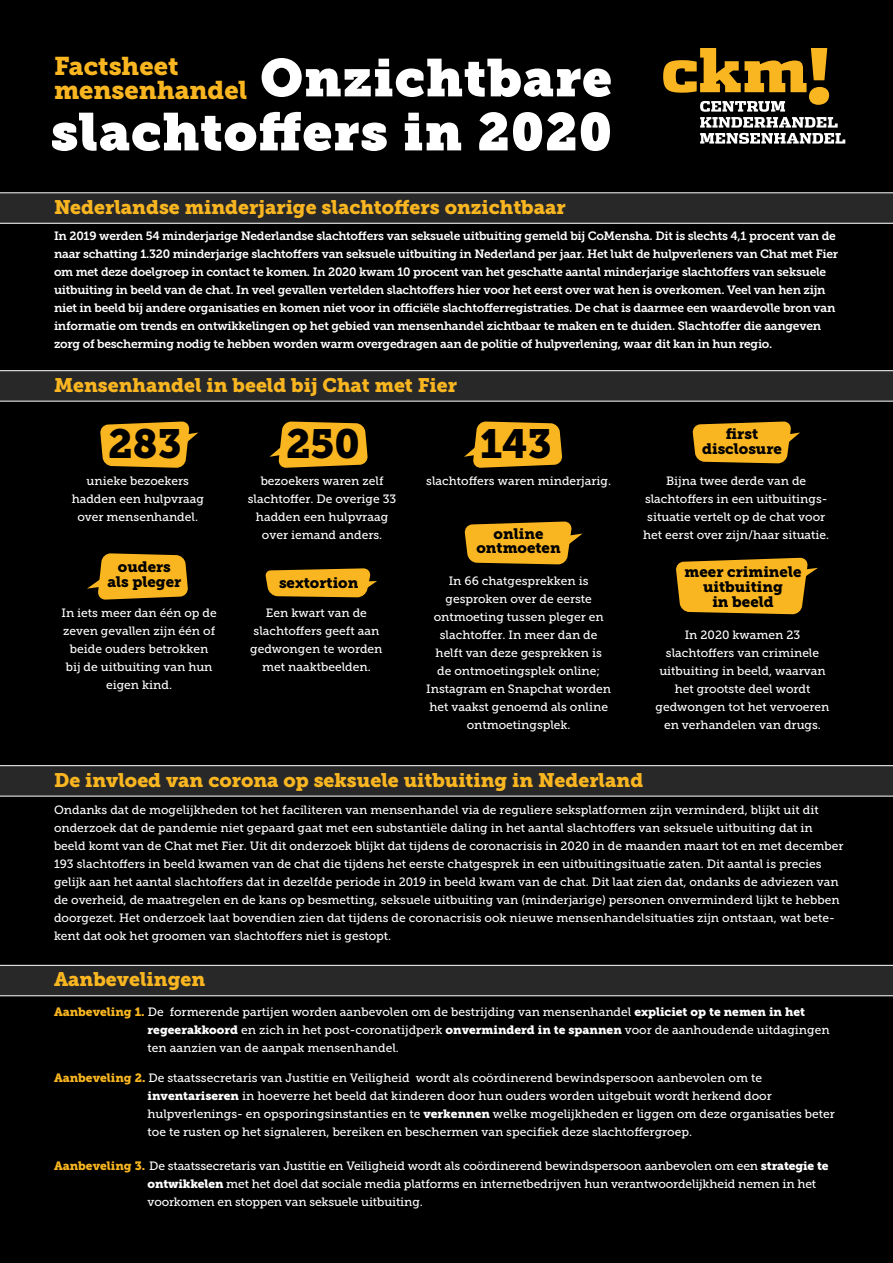
<style>
.page{position:relative;width:893px;height:1263px;background:#fff}
.page>*{position:absolute;margin:0;border:0;box-sizing:border-box;transform-origin:0 0}
.t1{font:52.5px/54px "Museo Slab";letter-spacing:.02em;color:#fff;text-align:right}
.t2{font:40.5px "Museo Slab 900";color:#000}
.t3{font:25.5px/24px "Museo Slab 900";color:#f9b620}
.t4{font:19.5px "Museo Slab 900";color:#f9b620}
.t5{font:15px/15px "Museo Slab 900";color:#000;text-align:center}
.t6{font:12px/18px "Museo Slab 500";color:#fff;text-align:center}
.t7{font:12px/18px "Museo Slab 700";letter-spacing:-.02em;color:#fff}
.s1{font-family:"Museo Slab 900";color:#f9b620}
.s2{font-family:"Museo Slab 900"}
</style>
<div class="page">
<div style="left:0;top:0;width:893px;height:1262px;background:#000"></div>
<svg style="left:269px;top:421px;width:99px;height:47px"></svg>
<div style="left:0;top:965px;width:893px;height:31px;background:#282829"></div>
<svg style="left:0;top:370px;width:893px;height:31px;background:#313132"></svg>
<svg style="left:0;top:192px;width:893px;height:32px;background:#353535"></svg>
<svg style="left:663px;top:48px;width:182px;height:96px"></svg>
<svg style="left:100px;top:421px;width:98px;height:47px"></svg>
<svg style="left:0;top:765px;width:893px;height:31px;background:#313132"></svg>
<svg style="left:464px;top:421px;width:98px;height:47px"></svg>
<svg style="left:692px;top:421px;width:108px;height:42px"></svg>
<svg style="left:265px;top:568px;width:112px;height:29px;background:#d39a1b"></svg>
<svg style="left:464px;top:521px;width:119px;height:43px"></svg>
<svg style="left:87px;top:553px;width:101px;height:47px"></svg>
<svg style="left:676px;top:558px;width:142px;height:56px;background:#d29a1b"></svg>
<h3 class="t3" style="left:54px;top:54px;width:195px">Factsheet mensenhandel</h3>
<h1 class="t1" style="left:51px;top:51px;width:563px">Onzichtbare slachtoffers in 2020</h1>
<h3 class="t4" style="left:54px;top:196px;width:513px">Nederlandse minderjarige slachtoffers onzichtbaar</h3>
<p class="t7" style="left:54px;top:227px;width:786px">In 2019 werden 54 minderjarige Nederlandse slachtoffers van seksuele uitbuiting gemeld bij CoMensha. Dit is slechts 4,1 procent van de naar schatting 1.320 minderjarige slachtoffers van seksuele uitbuiting in Nederland per jaar. Het lukt de hulpverleners van Chat met Fier om met deze doelgroep in contact te komen. In 2020 kwam 10 procent van het geschatte aantal minderjarige slachtoffers van seksuele uitbuiting in beeld van de chat. In veel gevallen vertelden slachtoffers hier voor het eerst over wat hen is overkomen. Veel van hen zijn niet in beeld bij andere organisaties en komen niet voor in officiële slachtofferregistraties. De chat is daarmee een waardevolle bron van informatie om trends en ontwikkelingen op het gebied van mensenhandel zichtbaar te maken en te duiden. Slachtoffer die aangeven zorg of bescherming nodig te hebben worden warm overgedragen aan de politie of hulpverlening, waar dit kan in hun regio.</p>
<h3 class="t4" style="left:54px;top:374px;width:405px">Mensenhandel in beeld bij Chat met Fier</h3>
<h2 class="t2" style="left:108px;top:421px;width:75px">283</h2>
<p class="t5" style="left:702px;top:427px;width:81px">first disclosure</p>
<p class="t6" style="left:643px;top:472px;width:188px">Bijna twee derde van de slachtoffers in een uitbuitings&shy;situatie vertelt op de chat voor het eerst over zijn/haar situatie.</p>
<h2 class="t2" style="left:286px;top:421px;width:75px">250</h2>
<h2 class="t2" style="left:480px;top:421px;width:73px">143</h2>
<p class="t6" style="left:426px;top:472px;width:186px">slachtoffers waren minderjarig.</p>
<p class="t6" style="left:248px;top:472px;width:150px">bezoekers waren zelf slachtoffer. De overige 33 hadden een hulpvraag over iemand anders.</p>
<p class="t6" style="left:72px;top:472px;width:134px">unieke bezoekers hadden een hulpvraag over mensenhandel.</p>
<p class="t5" style="left:476px;top:527px;width:86px;line-height:13.5px">online ontmoeten</p>
<p class="t5" style="left:107px;top:560px;width:75px">ouders als pleger</p>
<p class="t6" style="left:61px;top:604px;width:157px">In iets meer dan één op de zeven gevallen zijn één of beide ouders betrokken bij de uitbuiting van hun eigen kind.</p>
<p class="t5" style="left:279px;top:575px;width:81px">sextortion</p>
<p class="t6" style="left:250px;top:604px;width:134px">Een kwart van de slachtoffers geeft aan gedwongen te worden met naaktbeelden.</p>
<p class="t6" style="left:426px;top:572px;width:186px">In 66 chatgesprekken is gesproken over de eerste ontmoeting tussen pleger en slachtoffer. In meer dan de helft van deze gesprekken is<br>de ontmoetingsplek online;<br>Instagram en Snapchat worden het vaakst genoemd als online ontmoetingsplek.</p>
<p class="t5" style="left:685px;top:564px;width:118px">meer criminele uitbuiting<br>in beeld</p>
<p class="t6" style="left:655px;top:626px;width:176px">In 2020 kwamen 23 slachtoffers van criminele uitbuiting in beeld, waarvan het grootste deel wordt gedwongen tot het vervoeren en verhandelen van drugs.</p>
<h3 class="t4" style="left:54px;top:769px;width:591px">De invloed van corona op seksuele uitbuiting in Nederland</h3>
<p class="t6" style="left:54px;top:801px;width:791px;text-align:left">Ondanks dat de mogelijkheden tot het faciliteren van mensenhandel via de reguliere seksplatformen zijn verminderd, blijkt uit dit onderzoek dat de pandemie niet gepaard gaat met een substantiële daling in het aantal slachtoffers van seksuele uitbuiting dat in beeld komt van de Chat met Fier. Uit dit onderzoek blijkt dat tijdens de coronacrisis in 2020 in de maanden maart tot en met december 193 slachtoffers in beeld kwamen van de chat die tijdens het eerste chatgesprek in een uitbuitingsituatie zaten. Dit aantal is precies gelijk aan het aantal slachtoffers dat in dezelfde periode in 2019 in beeld kwam van de chat. Dit laat zien dat, ondanks de adviezen van de overheid, de maatregelen en de kans op besmetting, seksuele uitbuiting van (minderjarige) personen onverminderd lijkt te hebben doorgezet. Het onderzoek laat bovendien zien dat tijdens de coronacrisis ook nieuwe mensenhandelsituaties zijn ontstaan, wat bete&shy;kent dat ook het groomen van slachtoffers niet is gestopt.</p>
<h3 class="t4" style="left:54px;top:968px;width:153px">Aanbevelingen</h3>
<p class="t6" style="left:148px;top:1003px;width:683px;text-align:left;text-indent:-94px"><span class="s1">Aanbeveling 1.</span> De formerende partijen worden aanbevolen om de bestrijding van mensenhandel <span class="s2">expliciet op te nemen in het regeerakkoord</span> en zich in het post-coronatijdperk <span class="s2">onverminderd in te spannen</span> voor de aanhoudende uitdagingen ten aanzien van de aanpak mensenhandel.</p>
<p class="t6" style="left:148px;top:1069px;width:689px;text-align:left;text-indent:-94px"><span class="s1">Aanbeveling 2.</span> De staatssecretaris van Justitie en Veiligheid wordt als coördinerend bewindspersoon aanbevolen om te <span class="s2">inventariseren</span> in hoeverre het beeld dat kinderen door hun ouders worden uitgebuit wordt herkend door hulpverlenings- en opsporingsinstanties en te <span class="s2">verkennen</span> welke mogelijkheden er liggen om deze organisaties beter toe te rusten op het signaleren, bereiken en beschermen van specifiek deze slachtoffergroep.</p>
<p class="t6" style="left:148px;top:1156px;width:682px;text-align:left;text-indent:-94px"><span class="s1">Aanbeveling 3.</span> De staatssecretaris van Justitie en Veiligheid wordt als coördinerend bewindspersoon aanbevolen om een <span class="s2">strategie te ontwikkelen</span> met het doel dat sociale media platforms en internetbedrijven hun verantwoordelijkheid nemen in het voorkomen en stoppen van seksuele uitbuiting.</p>
</div>
